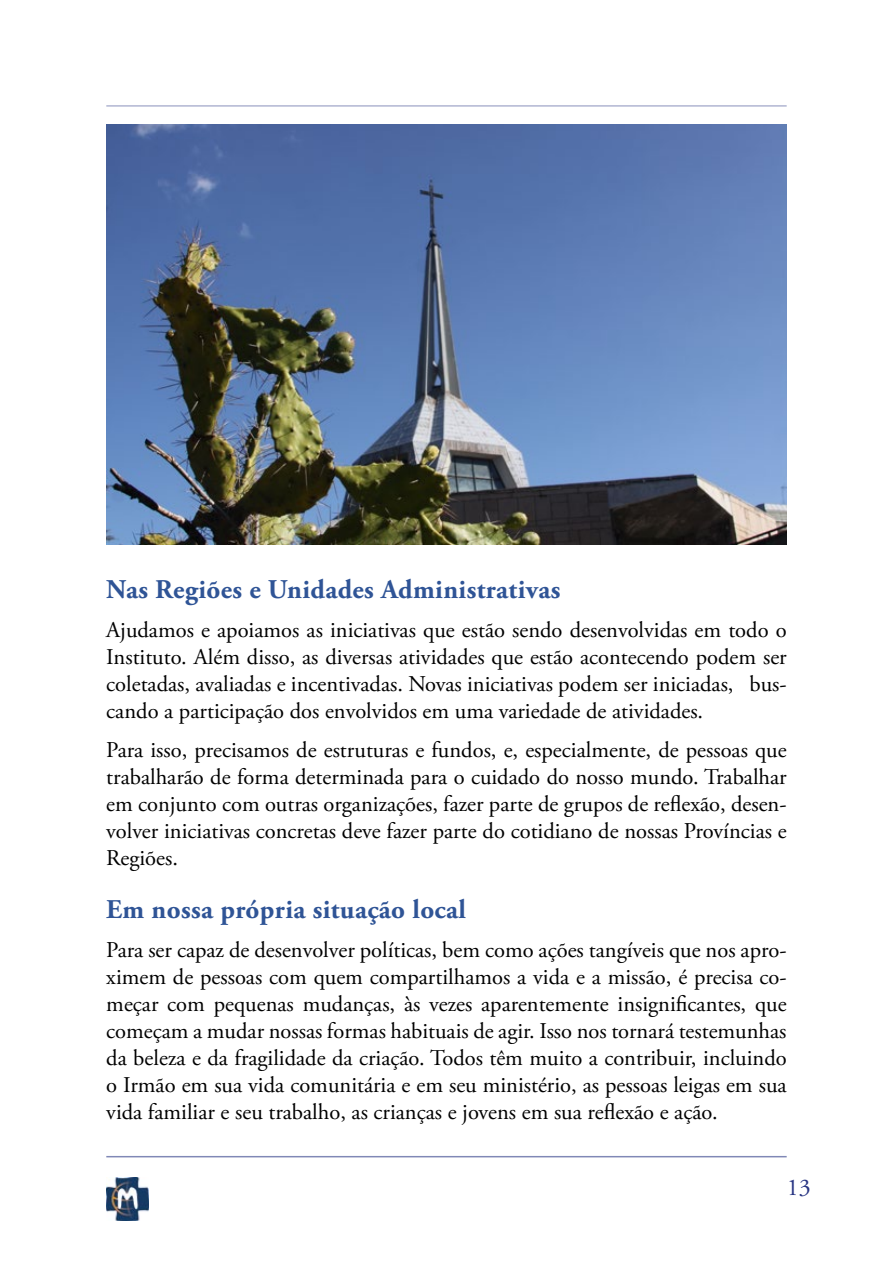
<style>
.page{position:relative;width:893px;height:1263px;background:#fff}
.page>*{position:absolute;margin:0;border:0;box-sizing:border-box;transform-origin:0 0}
.t1{font:700 27px "Adobe Garamond Pro";letter-spacing:.015em;color:#2f5496}
.t2{font:24px "Adobe Garamond Pro";color:#283583}
.t3{font:22.5px/27px "Adobe Garamond Pro";color:#000;text-align:justify}
</style>
<div class="page">
<hr style="left:106px;top:106px;width:681px;height:1px;background:#283583">
<hr style="left:106px;top:1156px;width:681px;height:1px;background:#283583">
<img style="left:106px;top:1178px;width:43px;height:42px">
<img style="left:106px;top:124px;width:681px;height:420px">
<p class="t1" style="left:106px;top:574px;width:456px">Nas Regiões e Unidades Administrativas</p>
<p class="t3" style="left:106px;top:617px;width:682px">Ajudamos e apoiamos as iniciativas que estão sendo desenvolvidas em todo o Instituto. Além disso, as diversas atividades que estão acontecendo podem ser coletadas, avaliadas e incentivadas. Novas iniciativas podem ser iniciadas, bus&shy;cando a participação dos envolvidos em uma variedade de atividades.</p>
<p class="t3" style="left:106px;top:737px;width:682px">Para isso, precisamos de estruturas e fundos, e, especialmente, de pessoas que trabalharão de forma determinada para o cuidado do nosso mundo. Trabalhar em conjunto com outras organizações, fazer parte de grupos de reflexão, desen&shy;volver iniciativas concretas deve fazer parte do cotidiano de nossas Províncias e Regiões.</p>
<p class="t1" style="left:106px;top:894px;width:361px">Em nossa própria situação local</p>
<p class="t3" style="left:106px;top:937px;width:682px">Para ser capaz de desenvolver políticas, bem como ações tangíveis que nos apro&shy;ximem de pessoas com quem compartilhamos a vida e a missão, é precisa co&shy;meçar com pequenas mudanças, às vezes aparentemente insignificantes, que começam a mudar nossas formas habituais de agir. Isso nos tornará testemunhas da beleza e da fragilidade da criação. Todos têm muito a contribuir, incluindo o Irmão em sua vida comunitária e em seu ministério, as pessoas leigas em sua vida familiar e seu trabalho, as crianças e jovens em sua reflexão e ação.</p>
<p class="t2" style="left:787px;top:1173px;width:25px">13</p>
</div>
